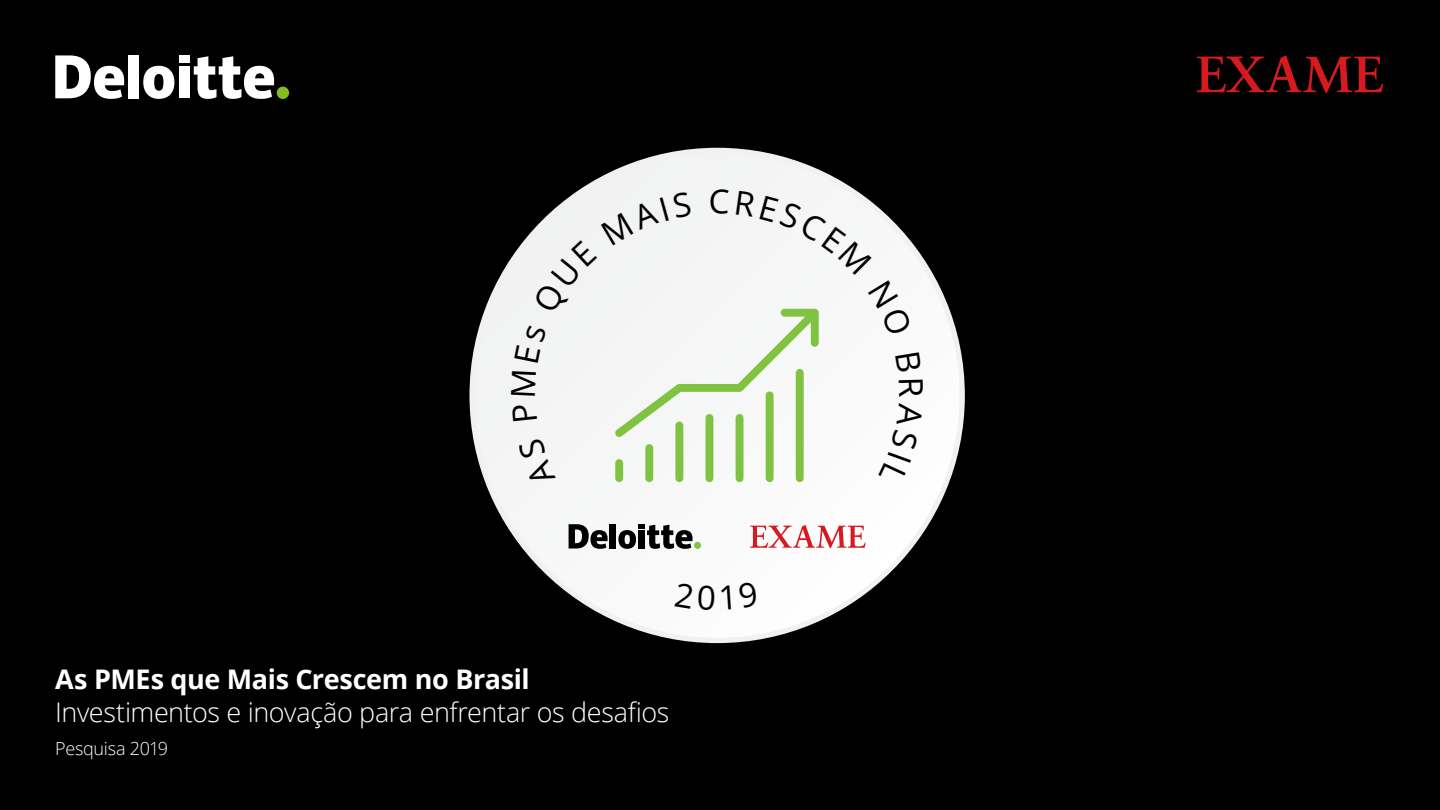
<style>
.page{position:relative;width:1440px;height:810px;background:#000}
.page>*{position:absolute;margin:0;border:0;box-sizing:border-box;transform-origin:0 0}
.capa_subt{font:300 27px "Open Sans";letter-spacing:-.015em;color:#fff}
.capa_título{font:700 27px "Open Sans";letter-spacing:-.015em;color:#fff}
.CAPA_DATA{font:300 18px "Open Sans";letter-spacing:-.02em;color:#fff}
</style>
<div class="page">
<div style="left:277px;top:87px;width:12px;height:12px;background:#85bc22;border-radius:50%"></div>
<div style="left:128px;top:55px;width:11px;height:43px;background:#fff"></div>
<svg style="left:143px;top:66px;width:31px;height:33px"></svg>
<div style="left:179px;top:66px;width:10px;height:32px;background:#fff"></div>
<div style="left:179px;top:55px;width:10px;height:7px;background:#fff"></div>
<svg style="left:194px;top:56px;width:80px;height:43px"></svg>
<svg style="left:55px;top:55px;width:69px;height:44px"></svg>
<svg style="left:1197px;top:55px;width:186px;height:38px"></svg>
<svg style="left:470px;top:148px;width:495px;height:495px"></svg>
<div style="left:694px;top:542px;width:7px;height:7px;background:#80c342;border-radius:50%"></div>
<div style="left:610px;top:524px;width:6px;height:25px;background:#000"></div>
<svg style="left:618px;top:524px;width:75px;height:25px"></svg>
<svg style="left:569px;top:524px;width:39px;height:25px"></svg>
<svg style="left:750px;top:525px;width:116px;height:23px;background:#efafb2"></svg>
<svg style="left:675px;top:582px;width:40px;height:28px"></svg>
<svg style="left:721px;top:585px;width:10px;height:25px"></svg>
<svg style="left:738px;top:582px;width:20px;height:26px"></svg>
<svg style="left:511px;top:189px;width:412px;height:298px;background:#e7ebe5"></svg>
<p class="capa_título" style="left:55px;top:660px;width:476px">As PMEs que Mais Crescem no Brasil</p>
<p class="capa_subt" style="left:55px;top:693px;width:616px">Investimentos e inovação para enfrentar os desafios</p>
<p class="CAPA_DATA" style="left:55px;top:736px;width:114px">Pesquisa 2019</p>
</div>
